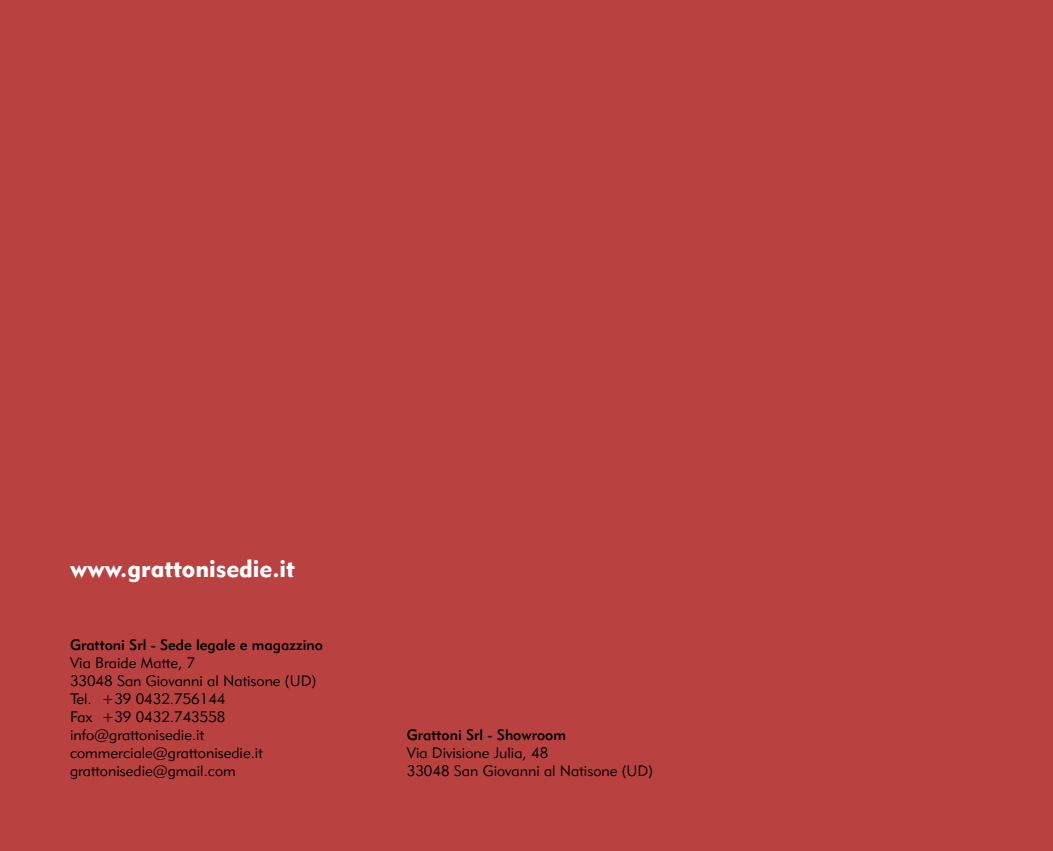
<style>
.page{position:relative;width:1053px;height:851px;background:#fff}
.page>*{position:absolute;margin:0;border:0;box-sizing:border-box;transform-origin:0 0}
.t1{font:24.75px "Geometric 415 BT Black A";color:#fff}
.t2{font:15px/18px "Geometric 415 BT Lite A";color:#000}
.t3{font:15px "Geometric 415 BT Medium A";color:#000}
</style>
<div class="page">
<div style="left:0;top:0;width:1052px;height:850px;background:#b94241"></div>
<h1 class="t1" style="left:70px;top:552px;width:226px">www.grattonisedie.it</h1>
<p class="t3" style="left:70px;top:635px;width:254px">Grattoni Srl - Sede legale e magazzino</p>
<p class="t2" style="left:70px;top:653px;width:248px">Via Braide Matte, 7<br>33048 San Giovanni al Natisone (UD)<br>Tel. +39 0432.756144<br>Fax +39 0432.743558 info@grattonisedie.it commerciale@grattonisedie.it grattonisedie@gmail.com</p>
<p class="t3" style="left:407px;top:725px;width:161px">Grattoni Srl - Showroom</p>
<p class="t2" style="left:407px;top:743px;width:248px">Via Divisione Julia, 48<br>33048 San Giovanni al Natisone (UD)</p>
</div>
